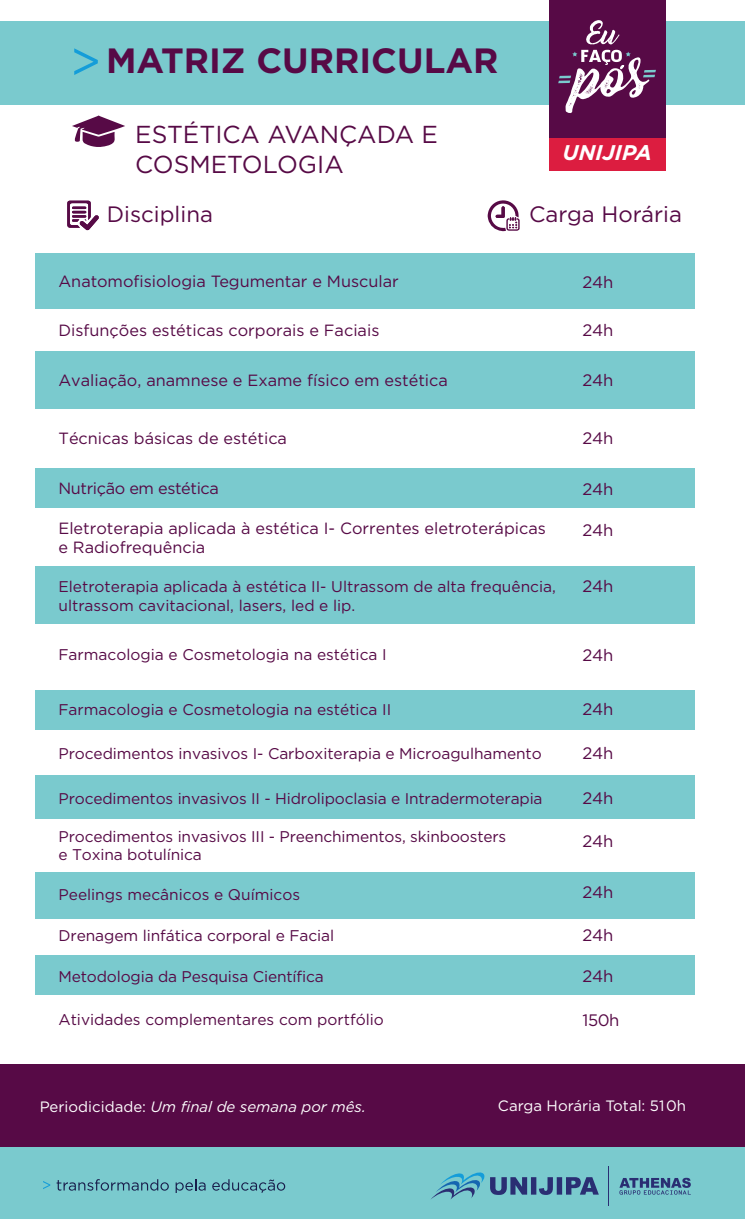
<style>
.page{position:relative;width:745px;height:1219px;background:#fff}
.page>*{position:absolute;margin:0;border:0;box-sizing:border-box;transform-origin:0 0}
.t1{font:700 35px "Gotham";color:#570a46}
.t2{font:24.5px/29.5px "Gotham";color:#570a46}
.t3{font:22.25px "Gotham";color:#570a46}
.t4{font:italic 700 21.25px "Gotham";color:#fff}
.t5{font:16.62px "Gotham";letter-spacing:-.025em;color:#570a46}
.t6{font:16.25px/19.5px "Gotham";color:#570a46}
.t7{font:16.25px "Gotham";letter-spacing:-.025em;color:#570a46}
.t8{font:15.5px/18.6px "Gotham";letter-spacing:-.005em;color:#570a46}
.t9{font:italic 15px "Gotham";color:#fff}
.t10{font:15px "Gotham";color:#fff}
.s1{font-style:normal}
</style>
<div class="page">
<div style="left:0;top:21px;width:744px;height:84px;background:#7acace"></div>
<div style="left:35px;top:254px;width:659px;height:55px;background:#7acace"></div>
<div style="left:548px;top:0;width:117px;height:171px;background:#570a46"></div>
<div style="left:548px;top:138px;width:117px;height:33px;background:#dc1d40"></div>
<svg style="left:586px;top:20px;width:33px;height:24px"></svg>
<svg style="left:558px;top:50px;width:97px;height:63px"></svg>
<svg style="left:74px;top:48px;width:24px;height:27px"></svg>
<svg style="left:72px;top:116px;width:53px;height:31px"></svg>
<div style="left:0;top:1064px;width:744px;height:84px;background:#570a46"></div>
<div style="left:35px;top:468px;width:659px;height:40px;background:#7acace"></div>
<div style="left:35px;top:566px;width:659px;height:58px;background:#7acace"></div>
<div style="left:35px;top:690px;width:659px;height:40px;background:#7acace"></div>
<div style="left:35px;top:775px;width:659px;height:44px;background:#7acace"></div>
<div style="left:35px;top:872px;width:659px;height:46px;background:#7acace"></div>
<div style="left:35px;top:954px;width:659px;height:40px;background:#7acace"></div>
<div style="left:35px;top:351px;width:659px;height:58px;background:#7acace"></div>
<svg style="left:67px;top:201px;width:32px;height:29px"></svg>
<svg style="left:487px;top:200px;width:32px;height:31px"></svg>
<div style="left:0;top:1148px;width:744px;height:71px;background:#7acace"></div>
<svg style="left:431px;top:1172px;width:167px;height:27px"></svg>
<hr style="left:608px;top:1166px;width:1px;height:40px;background:#2a2e73">
<svg style="left:619px;top:1178px;width:71px;height:16px"></svg>
<svg style="left:43px;top:1181px;width:7px;height:8px"></svg>
<svg style="left:57px;top:1179px;width:112px;height:11px"></svg>
<svg style="left:175px;top:1179px;width:30px;height:14px"></svg>
<svg style="left:212px;top:1179px;width:73px;height:14px"></svg>
<h1 class="t1" style="left:106px;top:38px;width:394px">MATRIZ CURRICULAR</h1>
<h2 class="t2" style="left:135px;top:120px;width:304px">ESTÉTICA AVANÇADA E<br>COSMETOLOGIA</h2>
<h3 class="t3" style="left:107px;top:200px;width:107px">Disciplina</h3>
<h3 class="t3" style="left:529px;top:200px;width:154px">Carga Horária</h3>
<h3 class="t4" style="left:562px;top:139px;width:90px">UNIJIPA</h3>
<p class="t6" style="left:58px;top:271px;width:341px">Anatomofisiologia Tegumentar e Muscular</p>
<p class="t5" style="left:582px;top:271px;width:32px">24h</p>
<p class="t6" style="left:58px;top:320px;width:322px">Disfunções estéticas corporais e Faciais</p>
<p class="t5" style="left:582px;top:319px;width:32px">24h</p>
<p class="t6" style="left:58px;top:370px;width:390px">Avaliação, anamnese e Exame físico em estética</p>
<p class="t5" style="left:582px;top:370px;width:32px">24h</p>
<p class="t6" style="left:58px;top:428px;width:230px">Técnicas básicas de estética</p>
<p class="t5" style="left:582px;top:428px;width:32px">24h</p>
<p class="t7" style="left:58px;top:478px;width:162px">Nutrição em estética</p>
<p class="t5" style="left:582px;top:478px;width:32px">24h</p>
<p class="t6" style="left:58px;top:518px;width:488px">Eletroterapia aplicada à estética I- Correntes eletroterápicas e Radiofrequência</p>
<p class="t5" style="left:582px;top:520px;width:32px">24h</p>
<p class="t8" style="left:58px;top:577px;width:498px">Eletroterapia aplicada à estética II- Ultrassom de alta frequência, ultrassom cavitacional, lasers, led e lip.</p>
<p class="t5" style="left:582px;top:576px;width:32px">24h</p>
<p class="t8" style="left:58px;top:645px;width:329px">Farmacologia e Cosmetologia na estética I</p>
<p class="t5" style="left:582px;top:644px;width:32px">24h</p>
<p class="t8" style="left:58px;top:700px;width:334px">Farmacologia e Cosmetologia na estética II</p>
<p class="t5" style="left:582px;top:699px;width:32px">24h</p>
<p class="t8" style="left:58px;top:744px;width:484px">Procedimentos invasivos I- Carboxiterapia e Microagulhamento</p>
<p class="t5" style="left:582px;top:742px;width:32px">24h</p>
<p class="t8" style="left:58px;top:789px;width:485px">Procedimentos invasivos II - Hidrolipoclasia e Intradermoterapia</p>
<p class="t8" style="left:58px;top:826px;width:449px">Procedimentos invasivos III - Preenchimentos, skinboosters e Toxina botulínica</p>
<p class="t5" style="left:582px;top:787px;width:32px">24h</p>
<p class="t5" style="left:582px;top:830px;width:32px">24h</p>
<p class="t8" style="left:58px;top:884px;width:243px">Peelings mecânicos e Químicos</p>
<p class="t5" style="left:582px;top:882px;width:32px">24h</p>
<p class="t8" style="left:58px;top:926px;width:277px">Drenagem linfática corporal e Facial</p>
<p class="t8" style="left:58px;top:967px;width:267px">Metodologia da Pesquisa Científica</p>
<p class="t5" style="left:582px;top:924px;width:32px">24h</p>
<p class="t5" style="left:582px;top:966px;width:32px">24h</p>
<p class="t8" style="left:58px;top:1010px;width:327px">Atividades complementares com portfólio</p>
<p class="t5" style="left:582px;top:1009px;width:38px">150h</p>
<p class="t9" style="left:40px;top:1097px;width:327px"><span class="s1">Periodicidade:</span> Um final de semana por mês.</p>
<p class="t10" style="left:497px;top:1096px;width:189px">Carga Horária Total: 510h</p>
</div>
